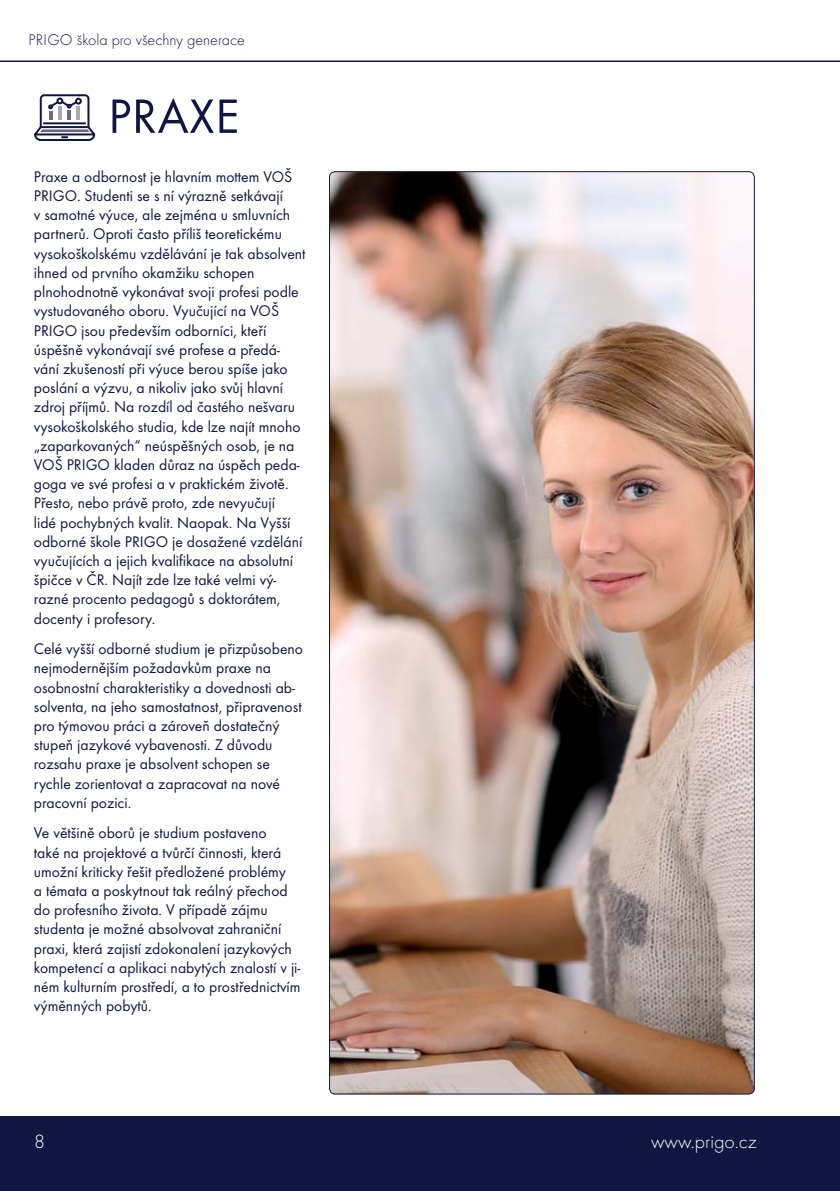
<style>
.page{position:relative;width:840px;height:1191px;background:#fff}
.page>*{position:absolute;margin:0;border:0;box-sizing:border-box;transform-origin:0 0}
.t1{font:50px "Futura TOT";letter-spacing:.015em;color:#111641}
.t2{font:20px "Futura TOT Ligh";color:#fff}
.t3{font:16px/19.2px "Futura TOT";color:#111641}
.t4{font:16px "Futura TOT Ligh";color:#111641}
</style>
<div class="page">
<div style="left:0;top:1116px;width:839px;height:75px;background:#111641"></div>
<hr style="left:0;top:60px;width:839px;height:2px;background:#111641">
<svg style="left:34px;top:94px;width:62px;height:47px"></svg>
<img style="left:329px;top:172px;width:425px;height:922px;border-radius:6px">
<p class="t4" style="left:28px;top:32px;width:218px">PRIGO škola pro všechny generace</p>
<h1 class="t1" style="left:108px;top:93px;width:132px">PRAXE</h1>
<p class="t3" style="left:34px;top:168px;width:273px">Praxe a odbornost je hlavním mottem VOŠ PRIGO. Studenti se s ní výrazně setkávají<br>v samotné výuce, ale zejména u smluvních partnerů. Oproti často příliš teoretickému vysokoškolskému vzdělávání je tak absolvent ihned od prvního okamžiku schopen plnohodnotně vykonávat svoji profesi podle vystudovaného oboru. Vyučující na VOŠ PRIGO jsou především odborníci, kteří úspěšně vykonávají své profese a předá&shy;vání zkušeností při výuce berou spíše jako poslání a výzvu, a nikoliv jako svůj hlavní zdroj příjmů. Na rozdíl od častého nešvaru vysokoškolského studia, kde lze najít mnoho „zaparkovaných“ neúspěšných osob, je na VOŠ PRIGO kladen důraz na úspěch peda&shy;goga ve své profesi a v praktickém životě.<br>Přesto, nebo právě proto, zde nevyučují<br>lidé pochybných kvalit. Naopak. Na Vyšší odborné škole PRIGO je dosažené vzdělání vyučujících a jejich kvalifikace na absolutní špičce v ČR. Najít zde lze také velmi vý&shy;razné procento pedagogů s doktorátem, docenty i profesory.</p>
<p class="t3" style="left:34px;top:640px;width:270px">Celé vyšší odborné studium je přizpůsobeno nejmodernějším požadavkům praxe na osobnostní charakteristiky a dovednosti ab&shy;solventa, na jeho samostatnost, připravenost pro týmovou práci a zároveň dostatečný stupeň jazykové vybavenosti. Z důvodu rozsahu praxe je absolvent schopen se rychle zorientovat a zapracovat na nové pracovní pozici.</p>
<p class="t3" style="left:34px;top:824px;width:268px">Ve většině oborů je studium postaveno<br>také na projektové a tvůrčí činnosti, která umožní kriticky řešit předložené problémy<br>a témata a poskytnout tak reálný přechod do profesního života. V případě zájmu studenta je možné absolvovat zahraniční praxi, která zajistí zdokonalení jazykových kompetencí a aplikaci nabytých znalostí v ji&shy;ném kulturním prostředí, a to prostřednictvím výměnných pobytů.</p>
<p class="t2" style="left:34px;top:1131px;width:12px">8</p>
<p class="t2" style="left:650px;top:1131px;width:107px">www.prigo.cz</p>
</div>
